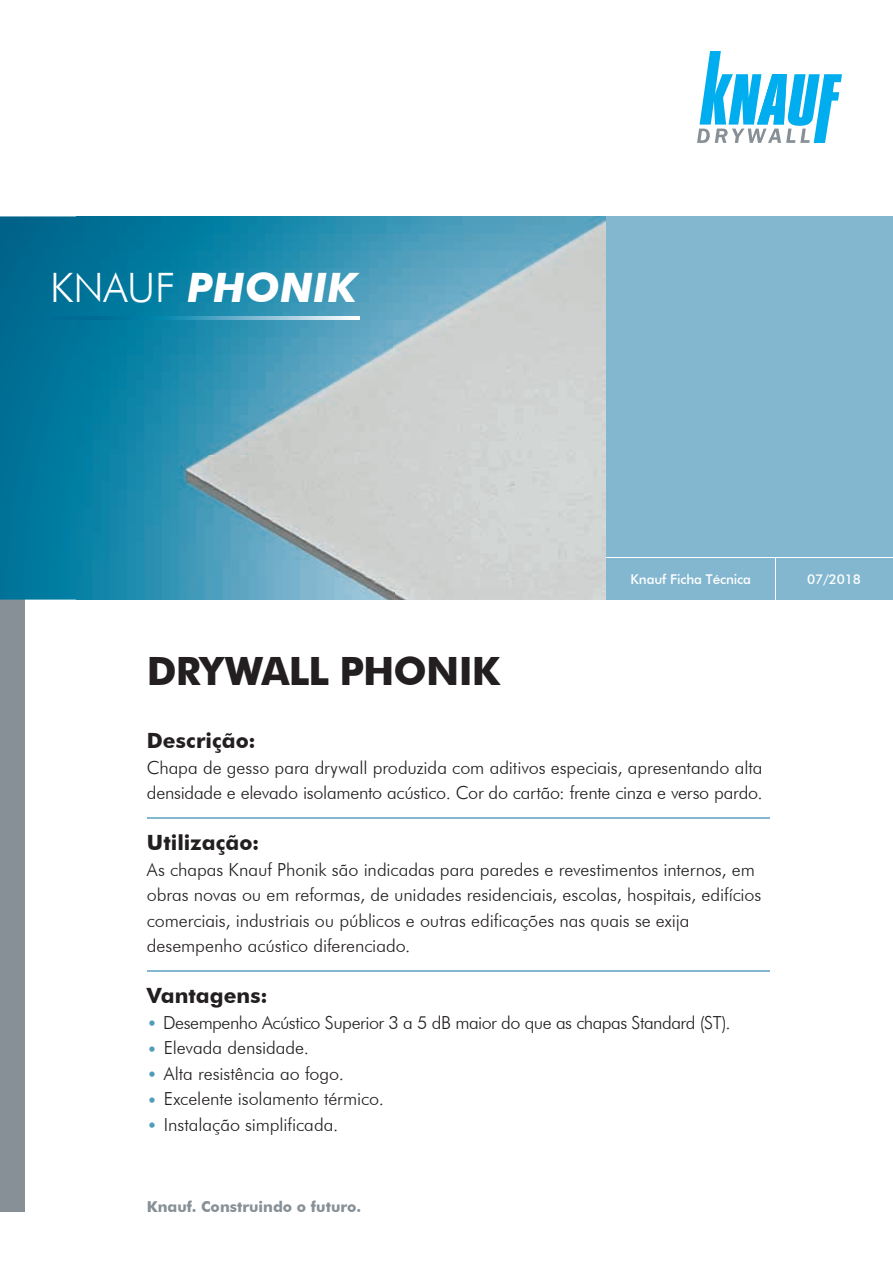
<style>
.page{position:relative;width:893px;height:1263px;background:#fff}
.page>*{position:absolute;margin:0;border:0;box-sizing:border-box;transform-origin:0 0}
.t1{font:italic 700 40.5px "Futura BT";color:#fff}
.t2{font:700 39px "Futura BT";letter-spacing:-.02em;color:#231f20}
.t3{font:700 21px "Futura BT";color:#231f20}
.t4{font:300 18px/25.5px "Futura BT";letter-spacing:-.005em;color:#231f20}
.t5{font:300 18px "Futura BT";letter-spacing:-.03em;color:#231f20}
.t6{font:700 15px "Futura BT";color:#869096}
.t7{font:500 13.5px "Futura BT";letter-spacing:-.01em;color:#fff}
.s1{font-weight:300;font-style:normal}
.s2{font-weight:500;font-stretch:condensed;color:#509cb9}
</style>
<div class="page">
<div style="left:606px;top:216px;width:287px;height:384px;background:#82b7cf"></div>
<hr style="left:606px;top:557px;width:287px;height:1px;background:#fff">
<div style="left:0;top:600px;width:25px;height:612px;background:#869096"></div>
<hr style="left:775px;top:557px;width:1px;height:43px;background:#fff">
<svg style="left:697px;top:51px;width:145px;height:92px"></svg>
<svg style="left:0;top:216px;width:76px;height:384px;background:#007297"></svg>
<img style="left:76px;top:216px;width:530px;height:384px">
<svg style="left:51px;top:317px;width:309px;height:3px"></svg>
<hr style="left:147px;top:817px;width:623px;height:2px;background:#82b7cf">
<hr style="left:147px;top:970px;width:623px;height:2px;background:#82b7cf">
<h1 class="t1" style="left:50px;top:263px;width:308px"><span class="s1">KNAUF</span> PHONIK</h1>
<h2 class="t2" style="left:147px;top:647px;width:355px">DRYWALL PHONIK</h2>
<p class="t7" style="left:631px;top:571px;width:122px">Knauf Ficha Técnica</p>
<p class="t7" style="left:807px;top:571px;width:55px">07/2018</p>
<p class="t3" style="left:147px;top:728px;width:110px">Descrição:</p>
<p class="t4" style="left:147px;top:754px;width:617px">Chapa de gesso para drywall produzida com aditivos especiais, apresentando alta densidade e elevado isolamento acústico. Cor do cartão: frente cinza e verso pardo.</p>
<p class="t3" style="left:147px;top:830px;width:114px">Utilização:</p>
<p class="t4" style="left:147px;top:856px;width:616px">As chapas Knauf Phonik são indicadas para paredes e revestimentos internos, em obras novas ou em reformas, de unidades residenciais, escolas, hospitais, edifícios comerciais, industriais ou públicos e outras edificações nas quais se exija desempenho acústico diferenciado.</p>
<p class="t3" style="left:147px;top:983px;width:122px">Vantagens:</p>
<p class="t5" style="left:147px;top:1011px;width:585px"><span class="s2">•</span> Desempenho Acústico Superior 3 a 5 dB maior do que as chapas Standard (ST).</p>
<p class="t4" style="left:147px;top:1035px;width:164px"><span class="s2">•</span> Elevada densidade.</p>
<p class="t4" style="left:147px;top:1060px;width:199px"><span class="s2">•</span> Alta resistência ao fogo.</p>
<p class="t4" style="left:147px;top:1086px;width:239px"><span class="s2">•</span> Excelente isolamento térmico.</p>
<p class="t4" style="left:147px;top:1111px;width:193px"><span class="s2">•</span> Instalação simplificada.</p>
<p class="t6" style="left:147px;top:1197px;width:216px">Knauf. Construindo o futuro.</p>
</div>
